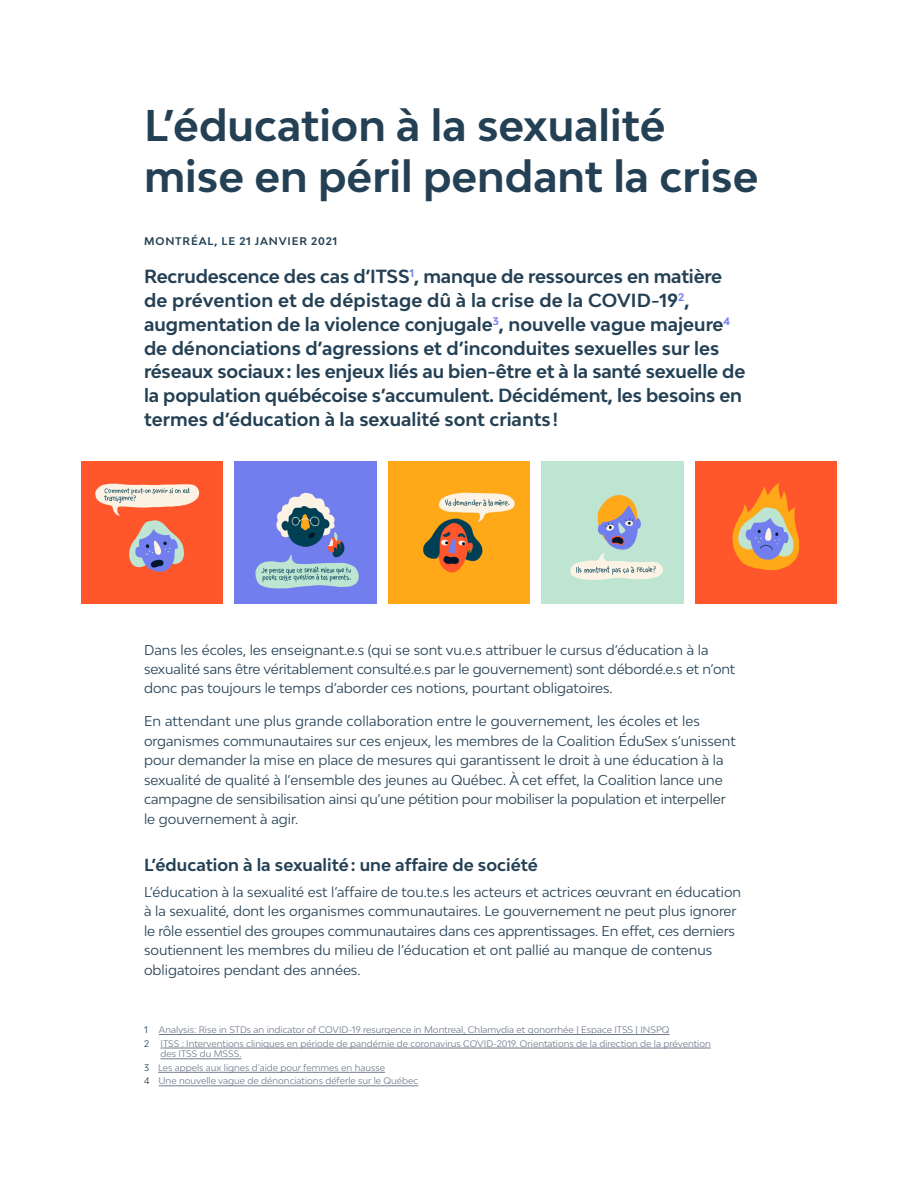
<style>
.page{position:relative;width:918px;height:1188px;background:#fff}
.page>*{position:absolute;margin:0;border:0;box-sizing:border-box;transform-origin:0 0}
.t1{font:700 42px/51px "Bw Modelica";color:#244054}
.t2{font:700 18px/24px "Bw Modelica";letter-spacing:-.005em;color:#244054}
.t3{font:700 16.5px "Bw Modelica";color:#244054}
.t4{font:13.5px/19.5px "Bw Modelica";color:#244054}
.t5{font:700 10.5px "Bw Modelica";letter-spacing:.08em;color:#244054}
.t6{font:9px/13.5px "Bw Modelica";color:#727b8b}
.s1{color:#244054}
</style>
<div class="page">
<hr style="left:159px;top:1034px;width:511px;height:1px;background:#727b8b">
<hr style="left:161px;top:1048px;width:550px;height:1px;background:#727b8b">
<hr style="left:161px;top:1059px;width:80px;height:1px;background:#727b8b">
<hr style="left:158px;top:1072px;width:227px;height:1px;background:#727b8b">
<hr style="left:159px;top:1086px;width:259px;height:1px;background:#727b8b">
<img style="left:81px;top:462px;width:142px;height:142px">
<img style="left:235px;top:462px;width:141px;height:142px">
<img style="left:388px;top:462px;width:142px;height:142px">
<img style="left:542px;top:462px;width:141px;height:142px">
<img style="left:695px;top:462px;width:142px;height:142px">
<h1 class="t1" style="left:144px;top:99px;width:616px">L’éducation à la sexualité mise en péril pendant la crise</h1>
<p class="t5" style="left:144px;top:234px;width:195px">MONTRÉAL, LE 21 JANVIER 2021</p>
<p class="t2" style="left:144px;top:263px;width:603px">Recrudescence des cas d’ITSS<sup>1</sup>, manque de ressources en matière de prévention et de dépistage dû à la crise de la COVID-19<sup>2</sup>, augmentation de la violence conjugale<sup>3</sup>, nouvelle vague majeure<sup>4 </sup>de dénonciations d’agressions et d’inconduites sexuelles sur les réseaux sociaux: les enjeux liés au bien-être et à la santé sexuelle de la population québécoise s’accumulent. Décidément, les besoins en termes d’éducation à la sexualité sont criants!</p>
<p class="t4" style="left:144px;top:639px;width:593px">Dans les écoles, les enseignant.e.s (qui se sont vu.e.s attribuer le cursus d’éducation à la sexualité sans être véritablement consulté.e.s par le gouvernement) sont débordé.e.s et n’ont donc pas toujours le temps d’aborder ces notions, pourtant obligatoires.</p>
<p class="t4" style="left:144px;top:711px;width:593px">En attendant une plus grande collaboration entre le gouvernement, les écoles et les organismes communautaires sur ces enjeux, les membres de la Coalition ÉduSex s’unissent pour demander la mise en place de mesures qui garantissent le droit à une éducation à la sexualité de qualité à l’ensemble des jeunes au Québec. À cet effet, la Coalition lance une campagne de sensibilisation ainsi qu’une pétition pour mobiliser la population et interpeller le gouvernement à agir.</p>
<p class="t3" style="left:144px;top:854px;width:395px">L’éducation à la sexualité: une affaire de société</p>
<p class="t4" style="left:144px;top:882px;width:599px">L’éducation à la sexualité est l’affaire de tou.te.s les acteurs et actrices œuvrant en éducation à la sexualité, dont les organismes communautaires. Le gouvernement ne peut plus ignorer le rôle essentiel des groupes communautaires dans ces apprentissages. En effet, ces derniers soutiennent les membres du milieu de l’éducation et ont pallié au manque de contenus obligatoires pendant des années.</p>
<p class="t6" style="left:144px;top:1023px;width:527px"><span class="s1">1</span> Analysis: Rise in STDs an indicator of COVID-19 resurgence in Montreal, Chlamydia et gonorrhée | Espace ITSS | INSPQ<br><span class="s1">2</span></p>
<p class="t6" style="left:161px;top:1038px;width:552px;line-height:10.8px">ITSS : Interventions cliniques en période de pandémie de coronavirus COVID-2019. Orientations de la direction de la prévention des ITSS du MSSS.</p>
<p class="t6" style="left:144px;top:1061px;width:276px"><span class="s1">3</span> Les appels aux lignes d’aide pour femmes en hausse<br><span class="s1">4</span> Une nouvelle vague de dénonciations déferle sur le Québec</p>
</div>
